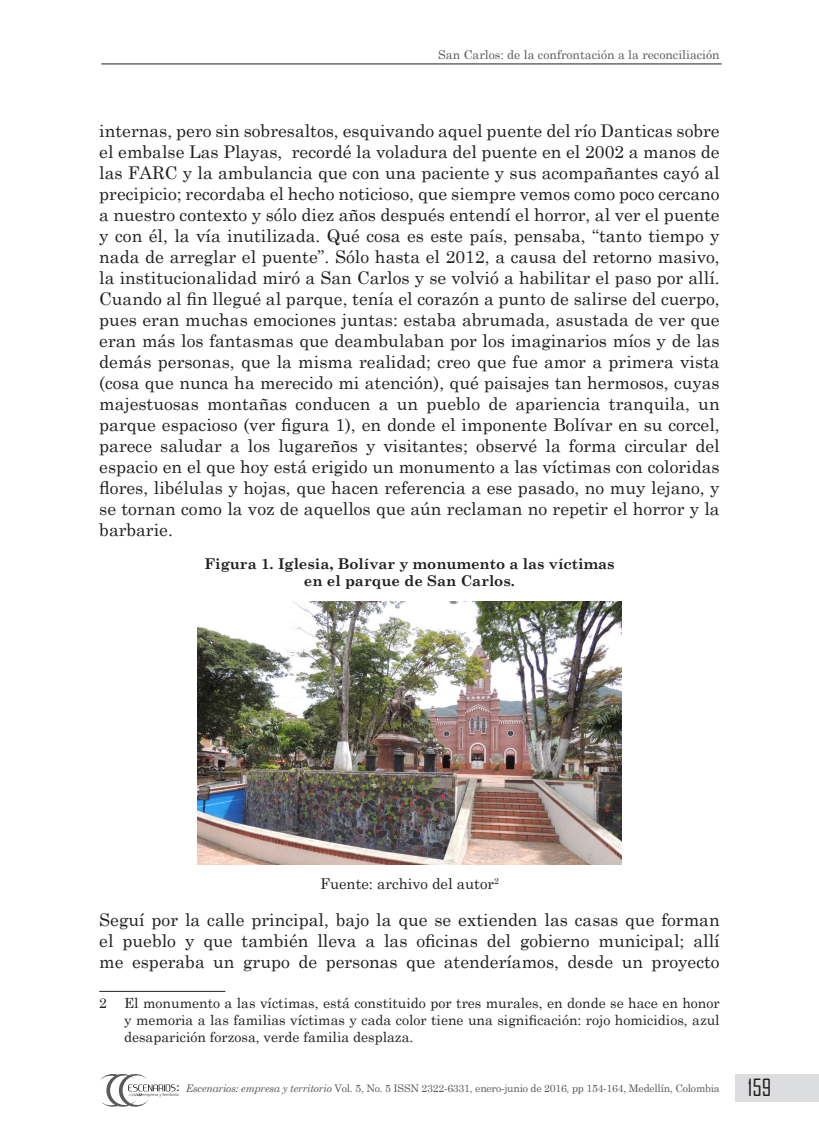
<style>
.page{position:relative;width:819px;height:1141px;background:#fff}
.page>*{position:absolute;margin:0;border:0;box-sizing:border-box;transform-origin:0 0}
.t1{font:22.75px "Agency FB";color:#231f20}
.Escenarios_Cuerpo_de{font:17.5px/21px "Century Schoolbook";color:#231f20;text-align:justify}
.Escenarios_RESUMEN_B{font:700 14.88px "Century Schoolbook";color:#231f20}
.Escenarios_RESUMEN{font:14.88px "Century Schoolbook";color:#231f20}
.Escenarios_PIE_DE_PÁ{font:14px/16.8px "Century Schoolbook";color:#231f20;text-align:justify}
.t2{font:12.42px "Myriad Pro";color:#231f20;scale:1.11 1}
.t3{font:12.25px "Century Schoolbook";color:#57585a}
.t4{font:10.5px "Century Schoolbook";letter-spacing:-.02em;color:#57585a}
.t5{font:4.55px "Myriad Pro";color:#5a5a5d}
.s1{font-style:italic}
</style>
<div class="page">
<div style="left:735px;top:1074px;width:84px;height:27px;background:#dcdddf"></div>
<svg style="left:100px;top:1074px;width:75px;height:33px"></svg>
<hr style="left:101px;top:63px;width:620px;height:1px;background:#231f20">
<hr style="left:99px;top:991px;width:126px;height:1px;background:#231f20">
<img style="left:198px;top:601px;width:423px;height:263px">
<p class="t3" style="left:438px;top:44px;width:283px">San Carlos: de la confrontación a la reconciliación</p>
<p class="Escenarios_Cuerpo_de" style="left:99px;top:119px;width:622px">internas, pero sin sobresaltos, esquivando aquel puente del río Danticas sobre el embalse Las Playas, recordé la voladura del puente en el 2002 a manos de las FARC y la ambulancia que con una paciente y sus acompañantes cayó al precipicio; recordaba el hecho noticioso, que siempre vemos como poco cercano a nuestro contexto y sólo diez años después entendí el horror, al ver el puente y con él, la vía inutilizada. Qué cosa es este país, pensaba, “tanto tiempo y nada de arreglar el puente”. Sólo hasta el 2012, a causa del retorno masivo, la institucionalidad miró a San Carlos y se volvió a habilitar el paso por allí.<br>Cuando al fin llegué al parque, tenía el corazón a punto de salirse del cuerpo, pues eran muchas emociones juntas: estaba abrumada, asustada de ver que eran más los fantasmas que deambulaban por los imaginarios míos y de las demás personas, que la misma realidad; creo que fue amor a primera vista (cosa que nunca ha merecido mi atención), qué paisajes tan hermosos, cuyas majestuosas montañas conducen a un pueblo de apariencia tranquila, un parque espacioso (ver figura 1), en donde el imponente Bolívar en su corcel, parece saludar a los lugareños y visitantes; observé la forma circular del espacio en el que hoy está erigido un monumento a las víctimas con coloridas flores, libélulas y hojas, que hacen referencia a ese pasado, no muy lejano, y se tornan como la voz de aquellos que aún reclaman no repetir el horror y la barbarie.</p>
<p class="Escenarios_RESUMEN_B" style="left:204px;top:552px;width:411px">Figura 1. Iglesia, Bolívar y monumento a las víctimas</p>
<p class="Escenarios_RESUMEN_B" style="left:304px;top:569px;width:212px">en el parque de San Carlos.</p>
<p class="Escenarios_RESUMEN" style="left:320px;top:871px;width:180px">Fuente: archivo del autor<sup>2</sup></p>
<p class="Escenarios_Cuerpo_de" style="left:99px;top:908px;width:622px">Seguí por la calle principal, bajo la que se extienden las casas que forman el pueblo y que también lleva a las oficinas del gobierno municipal; allí me esperaba un grupo de personas que atenderíamos, desde un proyecto</p>
<p class="Escenarios_PIE_DE_PÁ" style="left:124px;top:993px;width:597px;text-indent:-25px">2 El monumento a las víctimas, está constituido por tres murales, en donde se hace en honor y memoria a las familias víctimas y cada color tiene una significación: rojo homicidios, azul desaparición forzosa, verde familia desplaza.</p>
<p class="t4" style="left:186px;top:1079px;width:535px"><span class="s1">Escenarios: empresa y territorio</span> Vol. 5, No. 5 ISSN 2322-6331, enero-junio de 2016, pp 154-164, Medellín, Colombia</p>
<p class="t2" style="left:176px;top:1079px;width:4px">:</p>
<p class="t5" style="left:142px;top:1092px;width:38px">empresa y territorio</p>
<h1 class="t1" style="left:748px;top:1074px;width:25px">159</h1>
</div>
